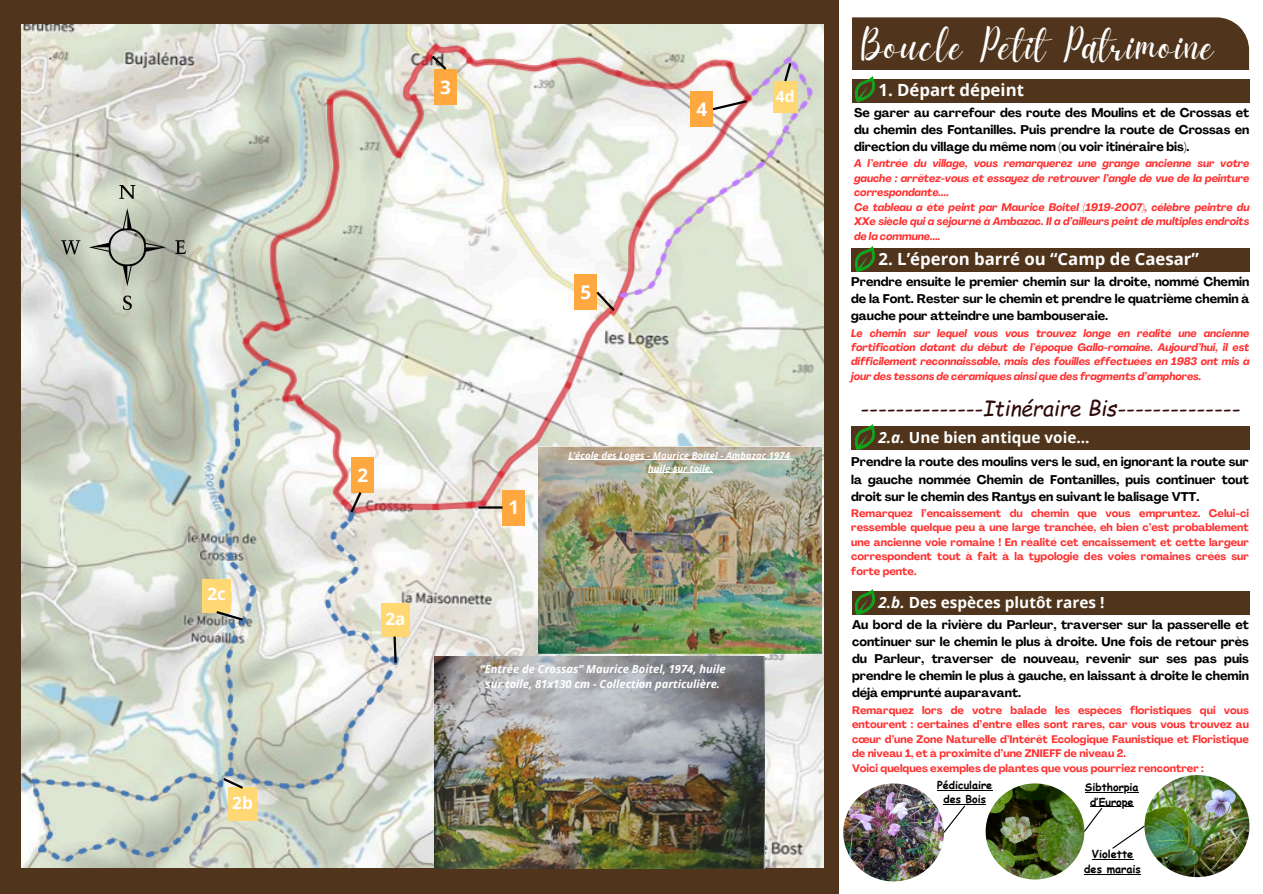
<style>
.page{position:relative;width:1263px;height:894px;background:#fff}
.page>*{position:absolute;margin:0;border:0;box-sizing:border-box;transform-origin:0 0}
.t1{font:43.8px "Daydream";letter-spacing:.03em;color:#fff}
.t2{font:italic 21.15px "Comic Sans MS";color:#300909}
.t3{font:700 18.75px "Open Sans";color:#fff}
.t4{font:700 17.1px "Open Sans";color:#fff}
.t5{font:700 16.8px "Open Sans";color:#fff}
.t6{font:700 15.6px "Open Sans";color:#fff}
.t7{font:700 15.3px "Open Sans";color:#fff}
.t8{font:700 12.45px/17.1px "Agrandir";color:#000;text-align:justify}
.t9{font:italic 700 11.25px/14.9px "Open Sans";color:#fff;text-align:center}
.t10{font:700 10.95px/14.5px "Comic Sans MS";color:#000;text-align:center}
.t11{font:italic 700 10.8px/14.4px "Agrandir";color:#ff3131}
.t12{font:700 10.8px/14.4px "Agrandir";color:#ff3131;text-align:justify}
.t13{font:700 10.8px "Comic Sans MS";color:#000}
.t14{font:700 10.65px/14.2px "Comic Sans MS";color:#000;text-align:center}
.t15{font:italic 700 9.45px "Open Sans";color:#fff}
.s1{font-style:italic}
</style>
<div class="page">
<div style="left:852px;top:17px;width:397px;height:52px;background:#50351c"></div>
<div style="left:0;top:0;width:838px;height:893px;background:#50351c"></div>
<img style="left:22px;top:25px;width:801px;height:842px">
<div style="left:502px;top:489px;width:23px;height:36px;background:#ffa840"></div>
<div style="left:351px;top:457px;width:23px;height:35px;background:#ffa840"></div>
<div style="left:434px;top:69px;width:23px;height:36px;background:#ffa840"></div>
<div style="left:690px;top:91px;width:23px;height:36px;background:#ffa840"></div>
<div style="left:575px;top:274px;width:22px;height:36px;background:#ffa840"></div>
<div style="left:381px;top:603px;width:29px;height:33px;background:#ffd773"></div>
<div style="left:773px;top:81px;width:25px;height:32px;background:#ffd773"></div>
<div style="left:228px;top:787px;width:29px;height:33px;background:#ffd773"></div>
<div style="left:202px;top:579px;width:29px;height:33px;background:#ffd773"></div>
<img style="left:61px;top:186px;width:124px;height:123px">
<div style="left:851px;top:248px;width:398px;height:24px;background:#50351c"></div>
<div style="left:851px;top:426px;width:398px;height:24px;background:#50351c"></div>
<img style="left:986px;top:783px;width:98px;height:96px;border-radius:50%">
<hr style="left:1085px;top:792px;width:53px;height:1px;background:#000">
<hr style="left:1090px;top:806px;width:43px;height:1px;background:#000">
<svg style="left:1083px;top:807px;width:20px;height:25px"></svg>
<img style="left:843px;top:783px;width:101px;height:98px;border-radius:50%">
<img style="left:1144px;top:774px;width:105px;height:102px;border-radius:50%">
<svg style="left:1112px;top:824px;width:34px;height:25px"></svg>
<hr style="left:937px;top:789px;width:55px;height:1px;background:#000">
<hr style="left:943px;top:804px;width:43px;height:1px;background:#000">
<svg style="left:942px;top:805px;width:24px;height:28px"></svg>
<div style="left:851px;top:79px;width:398px;height:24px;background:#50351c"></div>
<div style="left:851px;top:590px;width:398px;height:24px;background:#50351c"></div>
<img style="left:851px;top:76px;width:24px;height:27px">
<img style="left:855px;top:246px;width:20px;height:26px">
<img style="left:855px;top:424px;width:20px;height:26px">
<img style="left:851px;top:589px;width:31px;height:26px">
<img style="left:434px;top:656px;width:331px;height:212px">
<img style="left:539px;top:446px;width:283px;height:207px">
<hr style="left:568px;top:459px;width:225px;height:1px;background:#fff">
<hr style="left:648px;top:472px;width:65px;height:1px;background:#fff">
<hr style="left:1092px;top:858px;width:41px;height:1px;background:#000">
<hr style="left:1084px;top:873px;width:57px;height:1px;background:#000">
<hr style="left:478px;top:506px;width:24px;height:2px;background:#000">
<svg style="left:348px;top:489px;width:15px;height:26px"></svg>
<svg style="left:392px;top:636px;width:6px;height:29px"></svg>
<svg style="left:221px;top:775px;width:25px;height:15px"></svg>
<svg style="left:214px;top:609px;width:31px;height:13px"></svg>
<svg style="left:429px;top:53px;width:20px;height:19px"></svg>
<svg style="left:712px;top:98px;width:37px;height:14px"></svg>
<svg style="left:782px;top:60px;width:11px;height:22px"></svg>
<svg style="left:594px;top:289px;width:23px;height:24px"></svg>
<h3 class="t4" style="left:207px;top:582px;width:20px">2c</h3>
<p class="t4" style="left:232px;top:790px;width:22px">2b</p>
<h3 class="t3" style="left:440px;top:74px;width:12px">3</h3>
<p class="t3" style="left:696px;top:96px;width:12px">4</p>
<h3 class="t6" style="left:776px;top:86px;width:20px">4d</h3>
<p class="t3" style="left:357px;top:461px;width:12px">2</p>
<h3 class="t4" style="left:386px;top:606px;width:22px">2a</h3>
<p class="t3" style="left:581px;top:279px;width:12px">5</p>
<p class="t3" style="left:508px;top:494px;width:12px">1</p>
<p class="t15" style="left:568px;top:448px;width:226px">L’école des Loges - Maurice Boitel - Ambazac 1974,</p>
<h6 class="t15" style="left:648px;top:461px;width:66px">huile sur toile.</h6>
<h6 class="t9" style="left:480px;top:661px;width:247px">“Entrée de Crossas” Maurice Boitel, 1974, huile sur toile, 81x130 cm - Collection particulière.</h6>
<h4 class="t1" style="left:862px;top:20px;width:354px">Boucle Petit Patrimoine</h4>
<h5 class="t5" style="left:878px;top:78px;width:147px">1. Départ dépeint</h5>
<h3 class="t8" style="left:854px;top:105px;width:397px">Se garer au carrefour des route des Moulins et de Crossas et du chemin des Fontanilles. Puis prendre la route de Crossas en direction du village du même nom (ou voir itinéraire bis).</h3>
<h3 class="t11" style="left:854px;top:157px;width:397px">A l’entrée du village, vous remarquerez une grange ancienne sur votre gauche : arrêtez-vous et essayez de retrouver l’angle de vue de la peinture correspondante....<br>Ce tableau a été peint par Maurice Boitel (1919-2007), célèbre peintre du XXe siècle qui a séjourné à Ambazac. Il a d’ailleurs peint de multiples endroits de la commune....</h3>
<h3 class="t5" style="left:878px;top:247px;width:322px">2. L’éperon barré ou “Camp de Caesar”</h3>
<h6 class="t8" style="left:851px;top:274px;width:400px">Prendre ensuite le premier chemin sur la droite, nommé Chemin de la Font. Rester sur le chemin et prendre le quatrième chemin à gauche pour atteindre une bambouseraie.</h6>
<h6 class="t11" style="left:851px;top:326px;width:400px;text-align:justify">Le chemin sur lequel vous vous trouvez longe en réalité une ancienne fortification datant du début de l’époque Gallo-romaine. Aujourd’hui, il est difficilement reconnaissable, mais des fouilles effectuées en 1983 ont mis à jour des tessons de céramiques ainsi que des fragments d’amphores.</h6>
<p class="t2" style="left:860px;top:392px;width:381px">--------------Itinéraire Bis--------------</p>
<h5 class="t7" style="left:878px;top:427px;width:213px"><span class="s1">2.a.</span> Une bien antique voie...</h5>
<p class="t8" style="left:851px;top:454px;width:399px">Prendre la route des moulins vers le sud, en ignorant la route sur la gauche nommée Chemin de Fontanilles, puis continuer tout droit sur le chemin des Rantys en suivant le balisage VTT.</p>
<p class="t12" style="left:851px;top:507px;width:399px">Remarquez l’encaissement du chemin que vous empruntez. Celui-ci ressemble quelque peu à une large tranchée, eh bien c’est probablement une ancienne voie romaine ! En réalité cet encaissement et cette largeur correspondent tout à fait à la typologie des voies romaines créés sur forte pente.</p>
<h6 class="t7" style="left:878px;top:591px;width:227px"><span class="s1">2.b.</span> Des espèces plutôt rares !</h6>
<p class="t8" style="left:852px;top:617px;width:398px">Au bord de la rivière du Parleur, traverser sur la passerelle et continuer sur le chemin le plus à droite. Une fois de retour près du Parleur, traverser de nouveau, revenir sur ses pas puis prendre le chemin le plus à gauche, en laissant à droite le chemin déjà emprunté auparavant.</p>
<p class="t12" style="left:852px;top:703px;width:398px;text-align:left">Remarquez lors de votre balade les espèces floristiques qui vous entourent : certaines d’entre elles sont rares, car vous vous trouvez au cœur d’une Zone Naturelle d’Intérêt Ecologique Faunistique et Floristique de niveau 1, et à proximité d’une ZNIEFF de niveau 2.<br>Voici quelques exemples de plantes que vous pourriez rencontrer :</p>
<h1 class="t14" style="left:937px;top:777px;width:57px">Pédiculaire des Bois</h1>
<p class="t13" style="left:1085px;top:779px;width:55px">Sibthorpia</p>
<p class="t13" style="left:1090px;top:793px;width:45px">d’Europe</p>
<p class="t10" style="left:1084px;top:846px;width:58px">Violette des marais</p>
</div>
